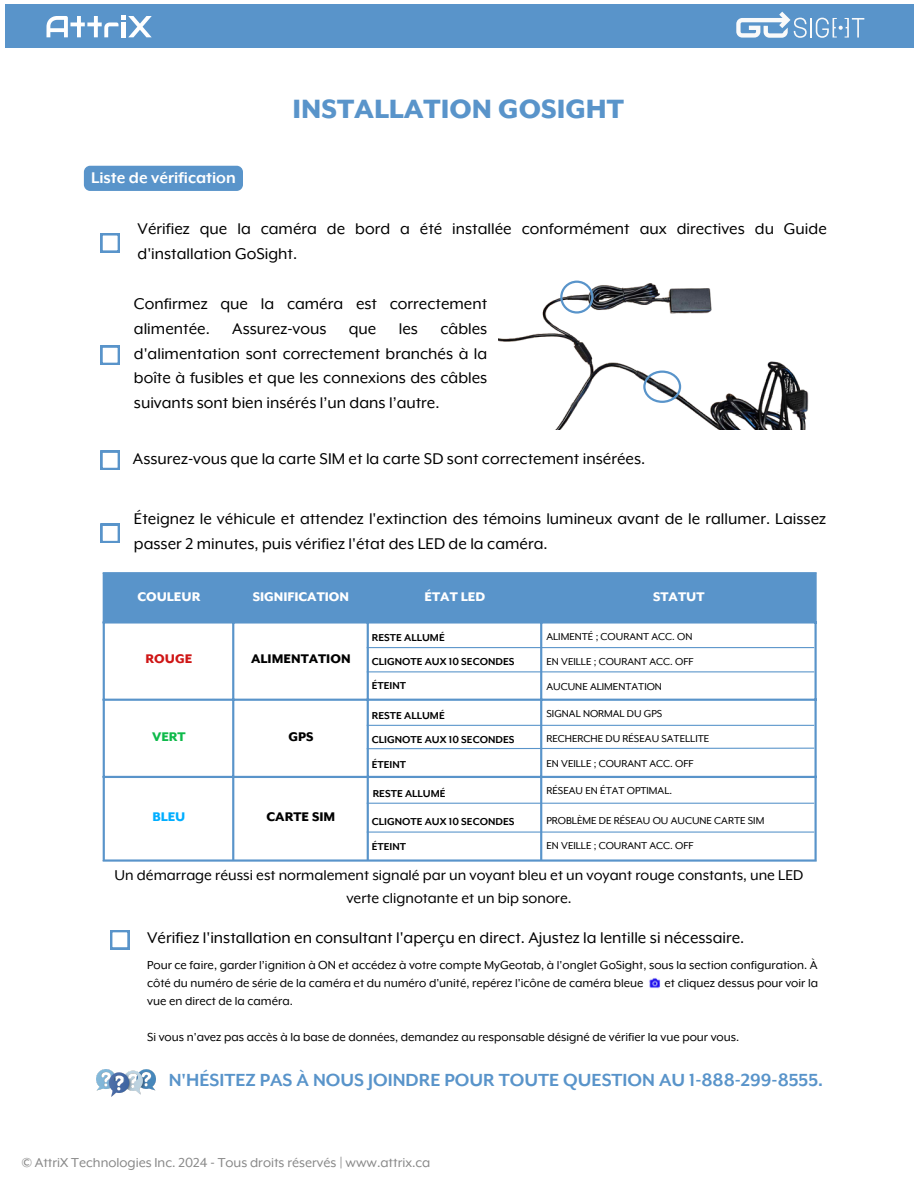
<style>
.page{position:relative;width:918px;height:1188px;background:#fff}
.page>*{position:absolute;margin:0;border:0;box-sizing:border-box;transform-origin:0 0}
.t1{font:800 30.75px "Mr Eaves XL Mod OT";color:#5994ca}
.t2{font:700 20.4px "Mr Eaves XL Mod OT";color:#5994ca}
.t3{font:18px/24.8px "Mr Eaves XL Mod OT";color:#000}
.t4{font:700 18px "Mr Eaves XL Mod OT";color:#fff}
.t5{font:16.5px/22.5px "Mr Eaves XL Mod OT";color:#000;text-align:center}
.t6{font:15px "Mr Eaves XL Mod OT";color:#888}
.t7{font:800 14.55px "Mr Eaves XL Mod OT";color:#fff}
.t8{font:800 14.55px "Mr Eaves XL Mod OT";color:#000}
.t9{font:800 14.55px "Mr Eaves XL Mod OT";color:#cf1616}
.t10{font:800 14.55px "Mr Eaves XL Mod OT";color:#0eba4a}
.t11{font:800 14.55px "Mr Eaves XL Mod OT";color:#00aeff}
.t12{font:13.5px/18px "Mr Eaves XL Mod OT";color:#000}
.t13{font:11.7px "Mr Eaves XL Mod OT";color:#000}
.t14{font:700 11.7px "Mr Eaves XL Mod OT";color:#000}
</style>
<div class="page">
<div style="left:5px;top:5px;width:909px;height:43px;background:#5994ca"></div>
<svg style="left:47px;top:16px;width:105px;height:21px"></svg>
<svg style="left:736px;top:12px;width:71px;height:26px"></svg>
<hr style="left:810px;top:18px;width:2px;height:20px;background:#fafafa">
<svg style="left:816px;top:18px;width:48px;height:20px"></svg>
<img style="left:499px;top:280px;width:310px;height:150px">
<svg style="left:560px;top:281px;width:33px;height:32px"></svg>
<svg style="left:643px;top:371px;width:38px;height:32px"></svg>
<svg style="left:100px;top:233px;width:20px;height:19px"></svg>
<svg style="left:100px;top:346px;width:20px;height:19px"></svg>
<svg style="left:100px;top:451px;width:20px;height:19px"></svg>
<svg style="left:100px;top:524px;width:20px;height:19px"></svg>
<div style="left:105px;top:574px;width:709px;height:47px;background:#5994ca"></div>
<hr style="left:103px;top:574px;width:2px;height:285px;background:#5994ca">
<hr style="left:232px;top:574px;width:2px;height:285px;background:#5994ca">
<hr style="left:367px;top:574px;width:2px;height:285px;background:#5994ca">
<hr style="left:540px;top:574px;width:2px;height:285px;background:#5994ca">
<hr style="left:814px;top:574px;width:3px;height:285px;background:#5994ca">
<hr style="left:103px;top:572px;width:714px;height:2px;background:#5994ca">
<hr style="left:103px;top:621px;width:714px;height:3px;background:#5994ca">
<hr style="left:103px;top:699px;width:714px;height:2px;background:#5994ca">
<hr style="left:103px;top:776px;width:714px;height:2px;background:#5994ca">
<hr style="left:103px;top:859px;width:714px;height:3px;background:#5994ca">
<svg style="left:366px;top:747px;width:449px;height:3px"></svg>
<hr style="left:367px;top:647px;width:447px;height:1px;background:#5994ca">
<hr style="left:367px;top:671px;width:447px;height:1px;background:#5994ca">
<hr style="left:367px;top:725px;width:447px;height:1px;background:#5994ca">
<hr style="left:367px;top:803px;width:447px;height:1px;background:#5994ca">
<hr style="left:367px;top:832px;width:447px;height:1px;background:#5994ca">
<svg style="left:110px;top:930px;width:19px;height:19px"></svg>
<img style="left:649px;top:978px;width:12px;height:11px">
<div style="left:84px;top:166px;width:159px;height:25px;background:#5994ca;border-radius:6px"></div>
<img style="left:97px;top:1069px;width:58px;height:27px">
<p class="t4" style="left:91px;top:169px;width:146px">Liste de vérification</p>
<p class="t1" style="left:292px;top:95px;width:333px">INSTALLATION GOSIGHT</p>
<p class="t3" style="left:138px;top:217px;width:691px">Vérifiez que la caméra de bord a été installée conformément aux directives du Guide d'installation GoSight.</p>
<p class="t3" style="left:134px;top:292px;width:355px;text-align:justify">Confirmez que la caméra est correctement alimentée. Assurez-vous que les câbles d'alimentation sont correctement branchés à la boîte à fusibles et que les connexions des câbles suivants sont bien insérés l’un dans l’autre.</p>
<p class="t3" style="left:133px;top:447px;width:514px">Assurez-vous que la carte SIM et la carte SD sont correctement insérées.</p>
<p class="t3" style="left:134px;top:507px;width:694px">Éteignez le véhicule et attendez l'extinction des témoins lumineux avant de le rallumer. Laissez passer 2 minutes, puis vérifiez l'état des LED de la caméra.</p>
<p class="t7" style="left:137px;top:590px;width:65px">COULEUR</p>
<h1 class="t7" style="left:253px;top:590px;width:98px">SIGNIFICATION</h1>
<h3 class="t7" style="left:425px;top:590px;width:62px">ÉTAT LED</h3>
<p class="t7" style="left:653px;top:590px;width:53px">STATUT</p>
<p class="t14" style="left:372px;top:632px;width:74px">RESTE ALLUMÉ</p>
<p class="t9" style="left:145px;top:652px;width:48px">ROUGE</p>
<p class="t8" style="left:251px;top:652px;width:101px">ALIMENTATION</p>
<p class="t14" style="left:372px;top:656px;width:144px">CLIGNOTE AUX 10 SECONDES</p>
<p class="t14" style="left:372px;top:680px;width:36px">ÉTEINT</p>
<h3 class="t14" style="left:372px;top:710px;width:74px">RESTE ALLUMÉ</h3>
<h3 class="t10" style="left:152px;top:730px;width:35px">VERT</h3>
<h3 class="t8" style="left:288px;top:730px;width:27px">GPS</h3>
<p class="t14" style="left:372px;top:734px;width:144px">CLIGNOTE AUX 10 SECONDES</p>
<p class="t14" style="left:372px;top:759px;width:36px">ÉTEINT</p>
<p class="t14" style="left:373px;top:788px;width:74px">RESTE ALLUMÉ</p>
<p class="t11" style="left:152px;top:810px;width:35px">BLEU</p>
<h3 class="t8" style="left:267px;top:810px;width:70px">CARTE SIM</h3>
<p class="t14" style="left:372px;top:816px;width:144px">CLIGNOTE AUX 10 SECONDES</p>
<p class="t14" style="left:372px;top:842px;width:36px">ÉTEINT</p>
<p class="t13" style="left:547px;top:631px;width:147px">ALIMENTÉ ; COURANT ACC. ON</p>
<p class="t13" style="left:547px;top:656px;width:149px">EN VEILLE ; COURANT ACC. OFF</p>
<p class="t13" style="left:547px;top:681px;width:117px">AUCUNE ALIMENTATION</p>
<p class="t13" style="left:547px;top:708px;width:117px">SIGNAL NORMAL DU GPS</p>
<p class="t13" style="left:547px;top:733px;width:164px">RECHERCHE DU RÉSEAU SATELLITE</p>
<p class="t13" style="left:547px;top:758px;width:149px">EN VEILLE ; COURANT ACC. OFF</p>
<p class="t13" style="left:547px;top:785px;width:127px">RÉSEAU EN ÉTAT OPTIMAL.</p>
<p class="t13" style="left:547px;top:815px;width:219px">PROBLÈME DE RÉSEAU OU AUCUNE CARTE SIM</p>
<p class="t13" style="left:547px;top:841px;width:149px">EN VEILLE ; COURANT ACC. OFF</p>
<p class="t5" style="left:115px;top:865px;width:690px">Un démarrage réussi est normalement signalé par un voyant bleu et un voyant rouge constants, une LED verte clignotante et un bip sonore.</p>
<p class="t3" style="left:147px;top:926px;width:599px">Vérifiez l'installation en consultant l'aperçu en direct. Ajustez la lentille si nécessaire.</p>
<p class="t12" style="left:147px;top:957px;width:672px">Pour ce faire, garder l’ignition à ON et accédez à votre compte MyGeotab, à l'onglet GoSight, sous la section configuration. À côté du numéro de série de la caméra et du numéro d'unité, repérez l'icône de caméra bleue</p>
<p class="t12" style="left:665px;top:975px;width:155px">et cliquez dessus pour voir la</p>
<p class="t12" style="left:147px;top:993px;width:147px">vue en direct de la caméra.</p>
<p class="t12" style="left:147px;top:1029px;width:594px">Si vous n'avez pas accès à la base de données, demandez au responsable désigné de vérifier la vue pour vous.</p>
<p class="t2" style="left:169px;top:1071px;width:656px">N'HÉSITEZ PAS À NOUS JOINDRE POUR TOUTE QUESTION AU 1-888-299-8555.</p>
<p class="t6" style="left:22px;top:1156px;width:410px">© AttriX Technologies Inc. 2024 - Tous droits réservés | www.attrix.ca</p>
</div>
